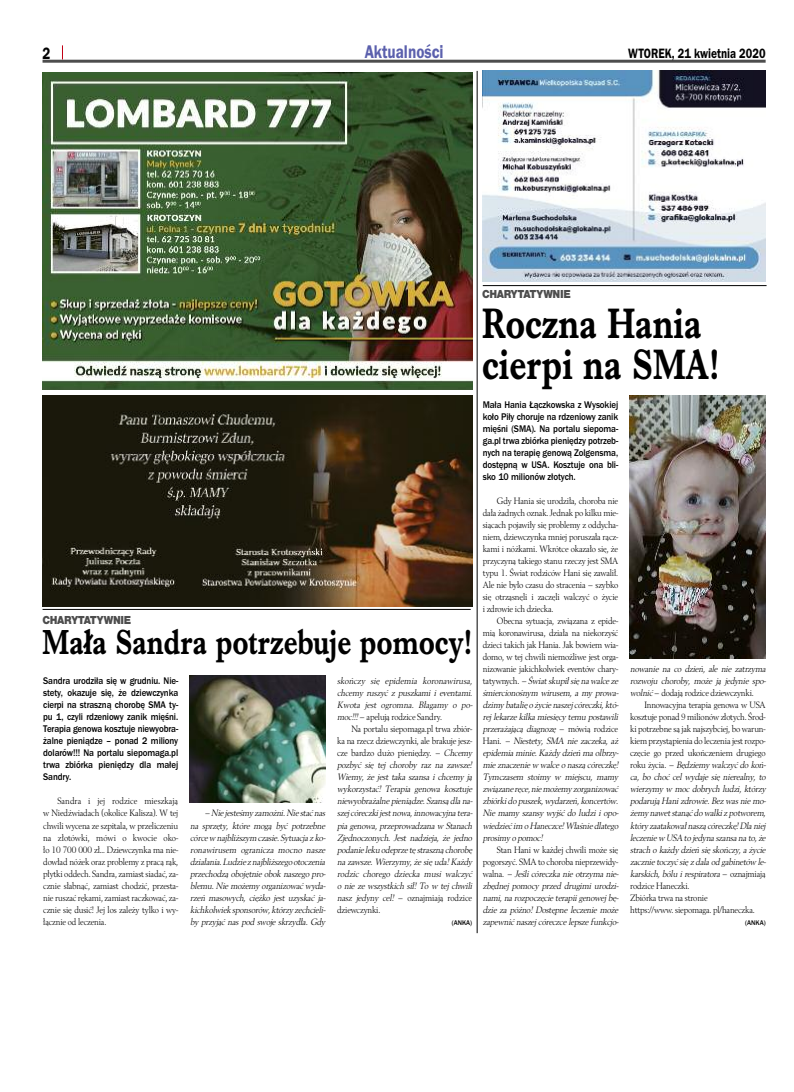
<style>
.page{position:relative;width:794px;height:1092px;background:#fff}
.page>*{position:absolute;margin:0;border:0;box-sizing:border-box;transform-origin:0 0}
.t1{font:700 44px/41px "Imprint URWTCE";color:#000;scale:.8 1}
.t2{font:700 36px "Imprint URWTCE";color:#000;scale:.8 1}
.t3{font:19px "Franklin Got URWTCE Dem";color:#5b60ad;scale:.8 1}
.t4{font:17px "Franklin Got URWTCE Dem";color:#000;scale:.8 1}
.t5{font:14px "Franklin Got URWTCE Dem";color:#000;scale:.8 1}
.t6{font:900 12px "Nimbus San TCE";letter-spacing:-.035em;color:#4d4d4d;scale:.9 1}
.t7{font:500 10px/12px "Franklin Got URWTCE";letter-spacing:-.01em;color:#000;text-align:justify;scale:.9 1}
.t8{font:italic 9.6px/12px "Berling TCE";letter-spacing:-.015em;color:#000;scale:.9 1}
.t9{font:9.6px/12px "Berling TCE";letter-spacing:-.015em;color:#000;text-align:justify;scale:.9 1}
.t10{font:italic 9.6px/12px "Berling TCE";letter-spacing:.005em;color:#000;scale:.9 1}
.t11{font:500 7px "Franklin Got URWTCE";color:#000;scale:.95 1}
.s1{font-style:normal}
</style>
<div class="page">
<hr style="left:43px;top:60px;width:722px;height:3px;background:#4d4d4d">
<svg style="left:62px;top:45px;width:1px;height:14px"></svg>
<img style="left:483px;top:71px;width:282px;height:210px">
<img style="left:43px;top:72px;width:429px;height:317px">
<hr style="left:476px;top:71px;width:1px;height:862px;background:#000">
<hr style="left:483px;top:285px;width:283px;height:1px;background:#000">
<img style="left:629px;top:396px;width:136px;height:262px">
<hr style="left:43px;top:609px;width:428px;height:1px;background:#000">
<img style="left:43px;top:396px;width:429px;height:210px">
<img style="left:189px;top:675px;width:136px;height:127px">
<h3 class="t4" style="left:43px;top:43px;width:11px">2</h3>
<h3 class="t3" style="left:365px;top:40px;width:100px">Aktualności</h3>
<h3 class="t5" style="left:628px;top:45px;width:173px">WTOREK, 21 kwietnia 2020</h3>
<p class="t6" style="left:43px;top:612px;width:100px">CHARYTATYWNIE</p>
<h2 class="t2" style="left:43px;top:620px;width:538px">Mała Sandra potrzebuje pomocy!</h2>
<p class="t7" style="left:43px;top:675px;width:151px">Sandra urodziła się w grudniu. Nie&shy;stety, okazuje się, że dziewczynka cierpi na straszną chorobę SMA ty&shy;pu 1, czyli rdzeniowy zanik mięśni.<br>Terapia genowa kosztuje niewyobra&shy;żalne pieniądze – ponad 2 miliony dolarów!!! Na portalu siepomaga.pl trwa zbiórka pieniędzy dla małej Sandry.</p>
<p class="t9" style="left:43px;top:795px;width:151px;text-indent:14px">Sandra i jej rodzice mieszkają w Niedźwiadach (okolice Kalisza). W tej chwili wycena ze szpitala, w przeliczeniu na złotówki, mówi o kwocie oko&shy;ło 10 700 000 zł… Dziewczynka ma nie&shy;dowład nóżek oraz problemy z pracą rąk, płytki oddech. Sandra, zamiast siadać, za&shy;cznie słabnąć, zamiast chodzić, przesta&shy;nie ruszać rękami, zamiast raczkować, za&shy;cznie się dusić! Jej los zależy tylko i wy&shy;łącznie od leczenia.</p>
<p class="t8" style="left:190px;top:807px;width:153px;text-align:justify;text-indent:14px">– Nie jesteśmy zamożni. Nie stać nas na sprzęty, które mogą być potrzebne córce w najbliższym czasie. Sytuacja z ko&shy;ronawirusem ogranicza mocno nasze działania. Ludzie z najbliższego otoczenia przechodzą obojętnie obok naszego pro&shy;blemu. Nie możemy organizować wyda&shy;rzeń masowych, ciężko jest uzyskać ja&shy;kichkolwiek sponsorów, którzy zechcieli&shy;by przyjąć nas pod swoje skrzydła. Gdy</p>
<p class="t10" style="left:337px;top:675px;width:153px">skończy się epidemia koronawirusa, chcemy ruszyć z puszkami i eventami.<br>Kwota jest ogromna. Błagamy o po&shy;moc!!!<span class="s1">– apelują rodzice Sandry.</span></p>
<p class="t8" style="left:337px;top:723px;width:153px;text-indent:14px"><span class="s1">Na portalu siepomaga.pl trwa zbiór&shy;ka na rzecz dziewczynki, ale brakuje jesz&shy;cze bardzo dużo pieniędzy.</span> – Chcemy pozbyć się tej choroby raz na zawsze!<br>Wiemy, że jest taka szansa i chcemy ją wykorzystać! Terapia genowa kosztuje niewyobrażalne pieniądze. Szansą dla na&shy;szej córeczki jest nowa, innowacyjna tera&shy;pia genowa, przeprowadzana w Stanach Zjednoczonych. Jest nadzieja, że jedno podanie leku odeprze tę straszną chorobę na zawsze. Wierzymy, że się uda! Każdy rodzic chorego dziecka musi walczyć o nie ze wszystkich sił! To w tej chwili nasz jedyny cel! <span class="s1">– oznajmiają rodzice dziewczynki.</span></p>
<p class="t11" style="left:452px;top:917px;width:23px">(ANKA)</p>
<p class="t6" style="left:482px;top:286px;width:100px">CHARYTATYWNIE</p>
<h1 class="t1" style="left:482px;top:302px;width:297px">Roczna Hania cierpi na SMA!</h1>
<p class="t7" style="left:483px;top:399px;width:152px">Mała Hania Łączkowska z Wysokiej koło Piły choruje na rdzeniowy zanik mięśni (SMA). Na portalu siepoma&shy;ga.pl trwa zbiórka pieniędzy potrzeb&shy;nych na terapię genową Zolgensma, dostępną w USA. Kosztuje ona bli&shy;sko 10 milionów złotych.</p>
<p class="t9" style="left:483px;top:495px;width:152px;text-indent:14px">Gdy Hania się urodziła, choroba nie dała żadnych oznak. Jednak po kilku mie&shy;siącach pojawiły się problemy z oddycha&shy;niem, dziewczynka mniej poruszała rącz&shy;kami i nóżkami. Wkrótce okazało się, że przyczyną takiego stanu rzeczy jest SMA typu 1. Świat rodziców Hani się zawalił.<br>Ale nie było czasu do stracenia – szybko się otrząsnęli i zaczęli walczyć o życie i zdrowie ich dziecka.</p>
<p class="t8" style="left:483px;top:615px;width:153px;text-indent:14px"><span class="s1">Obecna sytuacja, związana z epide&shy;mią koronawirusa, działa na niekorzyść dzieci takich jak Hania. Jak bowiem wia&shy;domo, w tej chwili niemożliwe jest orga&shy;nizowanie jakichkolwiek eventów chary&shy;tatywnych.</span> –Świat skupiłsię nawalceze śmiercionośnym wirusem, a my prowa&shy;dzimy batalię o życie naszej córeczki, któ&shy;rej lekarze kilka miesięcy temu postawili przerażającą diagnozę <span class="s1">– mówią rodzice Hani.</span> – Niestety, SMA nie zaczeka, aż epidemia minie. Każdy dzień ma olbrzy&shy;mie znaczenie w walce o naszą córeczkę!<br>Tymczasem stoimy w miejscu, mamy związane ręce, niemożemy zorganizować zbiórki do puszek, wydarzeń, koncertów.<br>Nie mamy szansy wyjść do ludzi i opo&shy;wiedzieć im o Haneczce! Właśnie dlatego prosimy o pomoc!</p>
<p class="t8" style="left:483px;top:843px;width:153px;text-indent:14px"><span class="s1">Stan Hani w każdej chwili może się pogorszyć. SMA to choroba nieprzewidy&shy;walna.</span> – Jeśli córeczka nie otrzyma nie&shy;zbędnej pomocy przed drugimi urodzi&shy;nami, na rozpoczęcie terapii genowej bę&shy;dzie za późno! Dostępne leczenie może zapewnić naszej córeczce lepsze funkcjo-</p>
<p class="t8" style="left:630px;top:663px;width:153px;text-align:justify">nowanie na co dzień, ale nie zatrzyma rozwoju choroby, może ją jedynie spo&shy;wolnić<span class="s1">– dodają rodzice dziewczynki.</span></p>
<p class="t8" style="left:630px;top:699px;width:153px;text-indent:14px"><span class="s1">Innowacyjna terapia genowa w USA kosztuje ponad 9 milionów złotych. Środ&shy;ki potrzebne są jak najszybciej, bo warun&shy;kiem przystąpienia do leczenia jest rozpo&shy;częcie go przed ukończeniem drugiego roku życia.</span> – Będziemy walczyć do koń&shy;ca, bo choć cel wydaje się nierealny, to wierzymy w moc dobrych ludzi, którzy podarują Hani zdrowie. Bez was nie mo&shy;żemy nawet stanąć do walki z potworem, który zaatakował naszą córeczkę! Dla niej leczenie w USA to jedyna szansa na to, że strach o każdy dzień się skończy, a życie zacznie toczyć się z dala od gabinetów le&shy;karskich, bólu i respiratora <span class="s1">– oznajmiają rodzice Haneczki.<br>Zbiórka trwa na stronie<br>https://www. siepomaga. pl/haneczka.</span></p>
<p class="t11" style="left:745px;top:917px;width:23px">(ANKA)</p>
</div>
